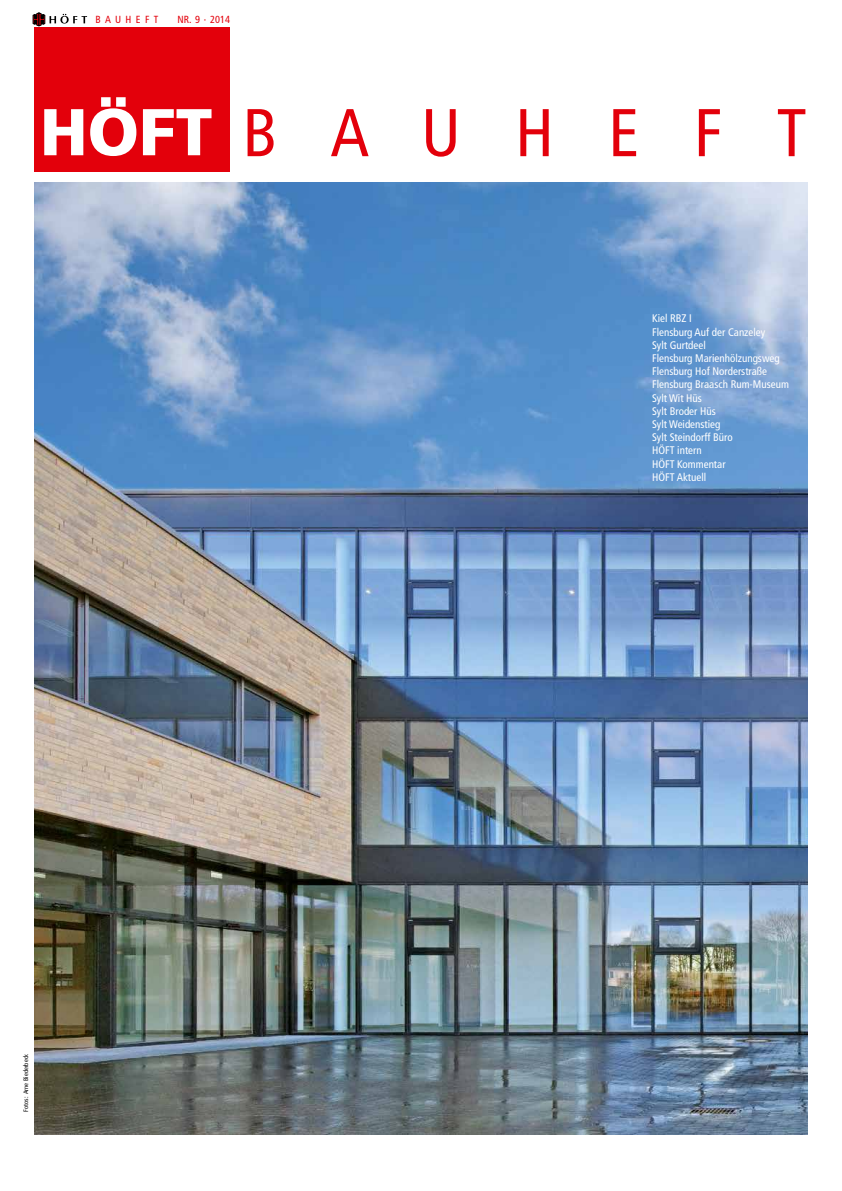
<style>
.page{position:relative;width:842px;height:1191px;background:#fff}
.page>*{position:absolute;margin:0;border:0;box-sizing:border-box;transform-origin:0 0}
.t1{font:condensed 67.4px "Frutiger";letter-spacing:.805em;color:#e3000b}
.t2{font:condensed 11px/13.2px "Frutiger";color:#fff}
.t3{font:condensed 10.3px "Frutiger";letter-spacing:.4em;color:#e3000b}
.t4{font:condensed 10.3px "Frutiger";letter-spacing:.425em;color:#e3000b}
.t5{font:condensed 6.5px "Frutiger";color:#000}
.s1{font-weight:900;font-stretch:normal;font-size:66px;color:#fff}
</style>
<div class="page">
<img style="left:34px;top:183px;width:774px;height:951px">
<div style="left:34px;top:28px;width:196px;height:144px;background:#e3000b"></div>
<svg style="left:33px;top:13px;width:54px;height:13px"></svg>
<p class="t4" style="left:96px;top:14px;width:64px">BAUHEFT</p>
<p class="t3" style="left:178px;top:14px;width:54px">NR. 9 · 2014</p>
<h1 class="t1" style="left:40px;top:94px;width:768px"><span class="s1">HÖFT</span>BAUHEFT</h1>
<p class="t2" style="left:652px;top:312px;width:138px">Kiel RBZ I<br>Flensburg Auf der Canzeley<br>Sylt Gurtdeel<br>Flensburg Marienhölzungsweg<br>Flensburg Hof Norderstraße<br>Flensburg Braasch Rum-Museum<br>Sylt Wit Hüs<br>Sylt Broder Hüs<br>Sylt Weidenstieg<br>Sylt Steindorff Büro<br>HÖFT intern<br>HÖFT Kommentar<br>HÖFT Aktuell</p>
<p class="t5" style="left:22px;top:1111px;width:59px;rotate:-90deg">Fotos: Arne Biederbeck</p>
</div>
